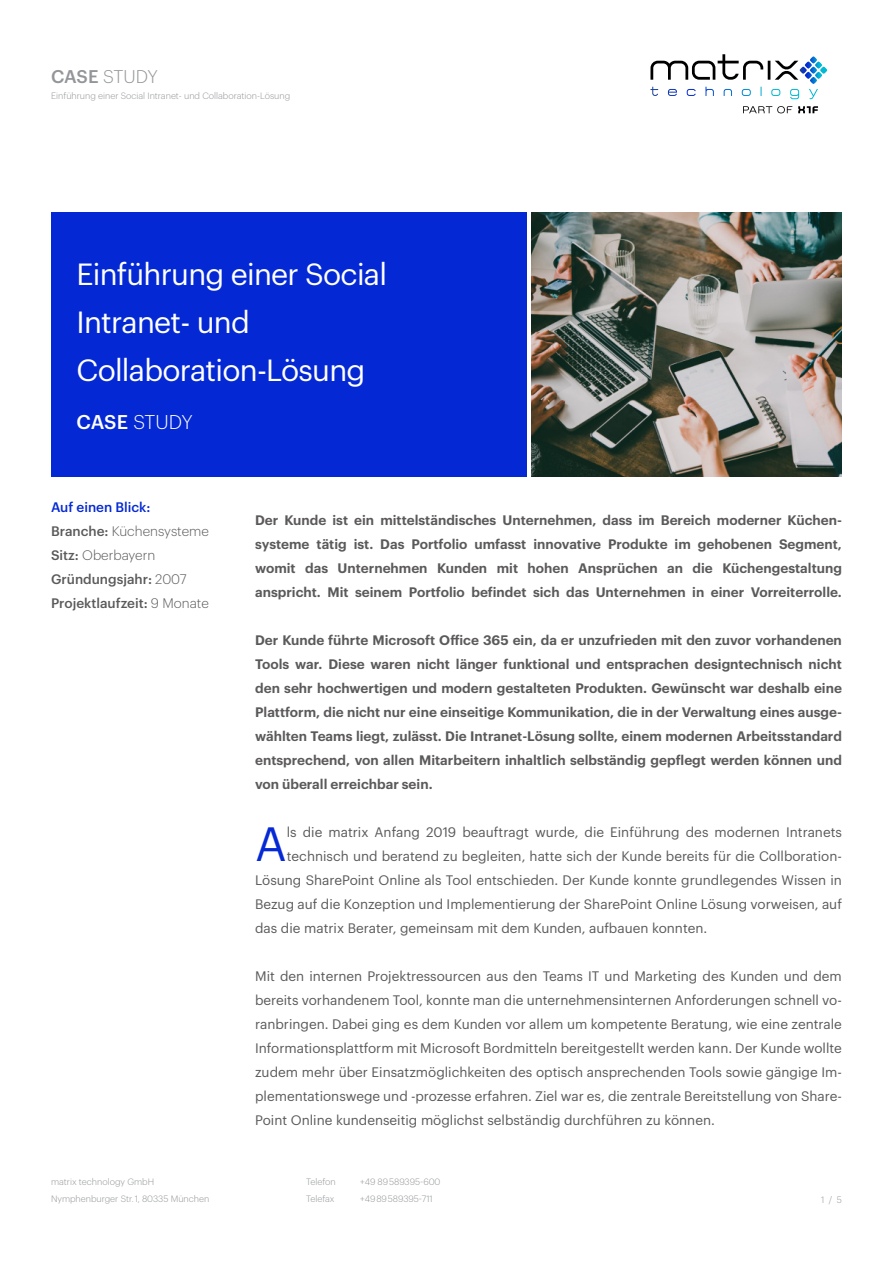
<style>
.page{position:relative;width:893px;height:1263px;background:#fff}
.page>*{position:absolute;margin:0;border:0;box-sizing:border-box;transform-origin:0 0}
.Fließtext_Aufzählung{font:47.1px "Graphik";color:#0529d4}
.Whitepaper_Titel{font:30px/48px "Graphik";letter-spacing:-.025em;color:#fff}
.Überschrift_2_für_erste_Seite{font:300 19.5px "Graphik";letter-spacing:-.015em;color:#fff}
.t1{font:300 18px "Graphik";letter-spacing:-.015em;color:#939598}
.Fließtext_Aufzählung-2{font:13.5px/24px "Graphik";color:#5b5959;text-align:justify}
.Kapiteleinleitung{font:600 13.5px/24px "Graphik";color:#5b5959}
.Abb{font:500 13.5px "Graphik";color:#5b5959}
.Abb-2{font:300 13.5px/24px "Graphik";color:#5b5959}
.Abb-3{font:500 13.5px "Graphik";color:#0529d4}
.t2{font:300 9px/16.5px "Graphik";color:#939598}
.s1{font-weight:500}
.s2{font-weight:300}
</style>
<div class="page">
<svg style="left:650px;top:54px;width:177px;height:27px"></svg>
<svg style="left:798px;top:106px;width:20px;height:7px"></svg>
<svg style="left:743px;top:106px;width:49px;height:7px"></svg>
<svg style="left:650px;top:87px;width:168px;height:12px"></svg>
<div style="left:51px;top:213px;width:476px;height:264px;background:#0429d4"></div>
<img style="left:531px;top:213px;width:311px;height:264px">
<h3 class="t1" style="left:51px;top:63px;width:108px"><span class="s1">CASE</span> STUDY</h3>
<p class="t2" style="left:51px;top:87px;width:241px">Einführung einer Social Intranet- und Collaboration-Lösung</p>
<p class="Whitepaper_Titel" style="left:77px;top:247px;width:312px">Einführung einer Social<br>Intranet- und</p>
<p class="Whitepaper_Titel" style="left:77px;top:343px;width:290px">Collaboration-Lösung</p>
<p class="Überschrift_2_für_erste_Seite" style="left:77px;top:407px;width:118px"><span class="s1">CASE</span> STUDY</p>
<p class="Abb-3" style="left:51px;top:497px;width:101px">Auf einen Blick:</p>
<p class="Abb-2" style="left:51px;top:518px;width:159px"><span class="s1">Branche:</span> Küchensysteme<br><span class="s1">Sitz:</span> Oberbayern</p>
<p class="Abb" style="left:51px;top:569px;width:137px">Gründungsjahr: <span class="s2">2007</span></p>
<p class="Abb" style="left:51px;top:593px;width:159px">Projektlaufzeit: <span class="s2">9 Monate</span></p>
<p class="t2" style="left:51px;top:1173px;width:160px">matrix technology GmbH<br>Nymphenburger Str. 1, 80335 München</p>
<p class="Kapiteleinleitung" style="left:255px;top:507px;width:588px">Der Kunde ist ein mittelständisches Unternehmen, dass im Bereich moderner Küchen&shy;systeme tätig ist. Das Portfolio umfasst innovative Produkte im gehobenen Segment,</p>
<p class="Kapiteleinleitung" style="left:255px;top:555px;width:588px">womit das Unternehmen Kunden mit hohen Ansprüchen an die Küchengestaltung anspricht. Mit seinem Portfolio befindet sich das Unternehmen in einer Vorreiterrolle.</p>
<p class="Kapiteleinleitung" style="left:255px;top:627px;width:588px;text-align:justify">Der Kunde führte Microsoft Office 365 ein, da er unzufrieden mit den zuvor vorhandenen Tools war. Diese waren nicht länger funktional und entsprachen designtechnisch nicht den sehr hochwertigen und modern gestalteten Produkten. Gewünscht war deshalb eine Plattform, die nicht nur eine einseitige Kommunikation, die in der Verwaltung eines ausge&shy;wählten Teams liegt, zulässt. Die Intranet-Lösung sollte, einem modernen Arbeitsstandard entsprechend, von allen Mitarbeitern inhaltlich selbständig gepflegt werden können und von überall erreichbar sein.</p>
<p class="Fließtext_Aufzählung" style="left:255px;top:808px;width:33px">A</p>
<p class="Fließtext_Aufzählung-2" style="left:287px;top:819px;width:557px">ls die matrix Anfang 2019 beauftragt wurde, die Einführung des modernen Intranets</p>
<p class="Fließtext_Aufzählung-2" style="left:287px;top:843px;width:557px">technisch und beratend zu begleiten, hatte sich der Kunde bereits für die Collboration-</p>
<p class="Fließtext_Aufzählung-2" style="left:255px;top:867px;width:588px">Lösung SharePoint Online als Tool entschieden. Der Kunde konnte grundlegendes Wissen in</p>
<p class="Fließtext_Aufzählung-2" style="left:255px;top:891px;width:588px">Bezug auf die Konzeption und Implementierung der SharePoint Online Lösung vorweisen, auf</p>
<p class="Fließtext_Aufzählung-2" style="left:255px;top:915px;width:454px">das die matrix Berater, gemeinsam mit dem Kunden, aufbauen konnten.</p>
<p class="Fließtext_Aufzählung-2" style="left:255px;top:963px;width:588px">Mit den internen Projektressourcen aus den Teams IT und Marketing des Kunden und dem bereits vorhandenem Tool, konnte man die unternehmensinternen Anforderungen schnell vo&shy;ranbringen. Dabei ging es dem Kunden vor allem um kompetente Beratung, wie eine zentrale Informationsplattform mit Microsoft Bordmitteln bereitgestellt werden kann. Der Kunde wollte zudem mehr über Einsatzmöglichkeiten des optisch ansprechenden Tools sowie gängige Im&shy;plementationswege und -prozesse erfahren. Ziel war es, die zentrale Bereitstellung von Share-Point Online kundenseitig möglichst selbständig durchführen zu können.</p>
<p class="t2" style="left:306px;top:1173px;width:31px">Telefon</p>
<p class="t2" style="left:360px;top:1173px;width:82px">+49 89 589395-600</p>
<p class="t2" style="left:306px;top:1189px;width:30px">Telefax</p>
<p class="t2" style="left:360px;top:1189px;width:74px">+49 89 589395-711</p>
<p class="t2" style="left:821px;top:1191px;width:22px">1/5</p>
</div>
